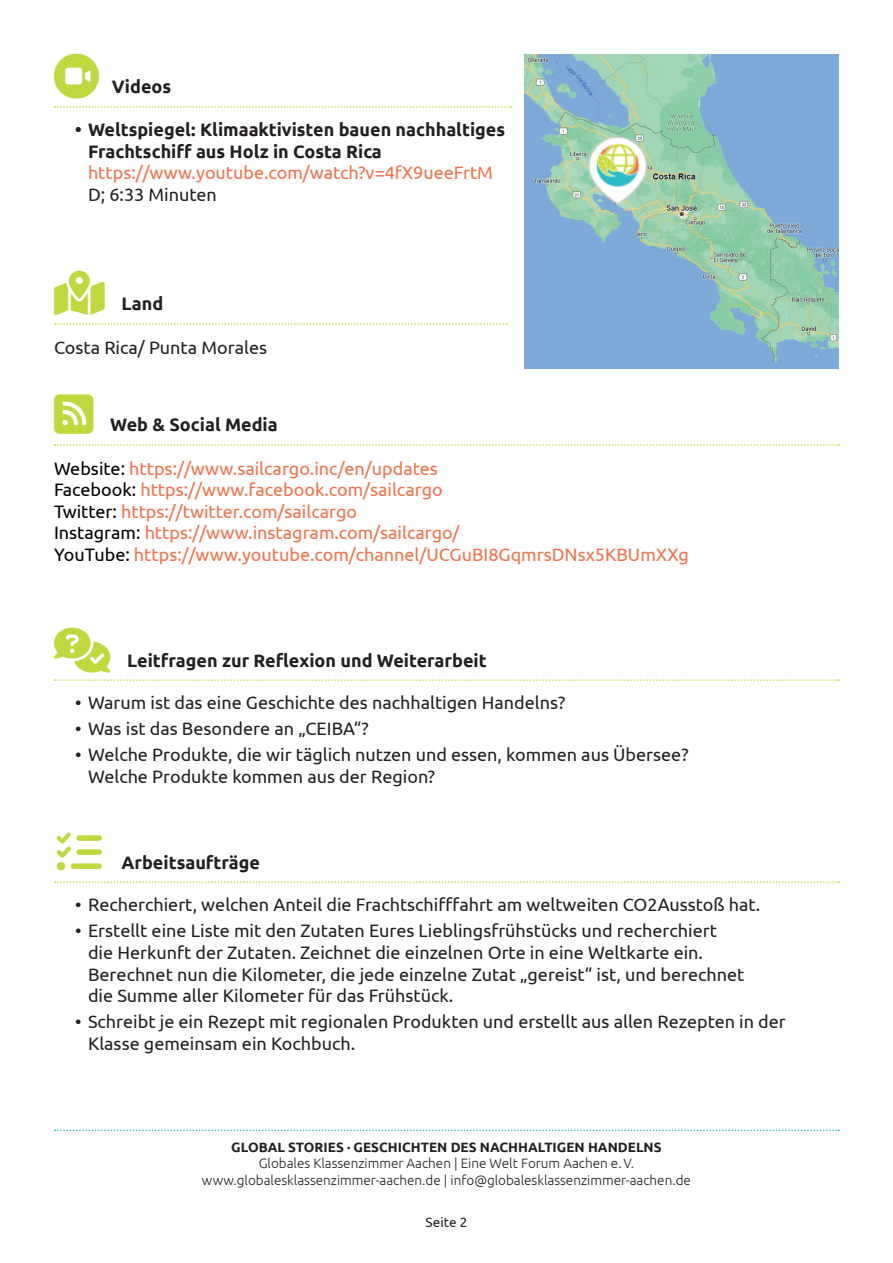
<style>
.page{position:relative;width:893px;height:1263px;background:#fff}
.page>*{position:absolute;margin:0;border:0;box-sizing:border-box;transform-origin:0 0}
.t1{font:18px/21.6px "Ubuntu";color:#231f20}
.t2{font:18px/21.6px "Ubuntu";color:#f3714c}
.t3{font:700 18px/21.6px "Ubuntu";color:#231f20}
.t4{font:300 13.5px/16.2px "Ubuntu";color:#231f20;text-align:center}
.t5{font:700 13.5px "Ubuntu";color:#231f20}
.t6{font:13.5px "Ubuntu";color:#231f20}
.s1{color:#000}
.s2{color:#c0d73e}
</style>
<div class="page">
<svg style="left:55px;top:1129px;width:784px;height:2px"></svg>
<svg style="left:55px;top:106px;width:457px;height:2px"></svg>
<img style="left:524px;top:54px;width:315px;height:315px">
<svg style="left:55px;top:323px;width:452px;height:2px"></svg>
<svg style="left:55px;top:679px;width:784px;height:2px"></svg>
<svg style="left:55px;top:881px;width:784px;height:2px"></svg>
<img style="left:587px;top:137px;width:59px;height:67px">
<svg style="left:55px;top:444px;width:784px;height:2px"></svg>
<p class="t3" style="left:112px;top:76px;width:61px">Videos</p>
<p class="t3" style="left:88px;top:119px;width:419px;text-indent:-13px">• Weltspiegel: Klimaaktivisten bauen nachhaltiges<br>Frachtschiff aus Holz in Costa Rica</p>
<p class="t2" style="left:88px;top:162px;width:406px">https://www.youtube.com/watch?v=4fX9ueeFrtM</p>
<p class="t1" style="left:88px;top:183px;width:130px">D; 6:33 Minuten</p>
<p class="t3" style="left:122px;top:293px;width:43px">Land</p>
<p class="t1" style="left:54px;top:336px;width:215px">Costa Rica/ Punta Morales</p>
<p class="t3" style="left:110px;top:414px;width:169px">Web &amp; Social Media</p>
<p class="t2" style="left:54px;top:457px;width:636px"><span class="s1">Website:</span> https://www.sailcargo.inc/en/updates<br><span class="s1">Facebook:</span> https://www.facebook.com/sailcargo<br><span class="s1">Twitter:</span> https://twitter.com/sailcargo<br><span class="s1">Instagram:</span> https://www.instagram.com/sailcargo/<br><span class="s1">YouTube:</span> https://www.youtube.com/channel/UCGuBI8GqmrsDNsx5KBUmXXg</p>
<p class="t3" style="left:54px;top:649px;width:434px"><span class="s2">★</span> Leitfragen zur Reflexion und Weiterarbeit</p>
<p class="t1" style="left:75px;top:692px;width:492px">• Warum ist das eine Geschichte des nachhaltigen Handelns?</p>
<p class="t1" style="left:75px;top:717px;width:295px">• Was ist das Besondere an „CEIBA“?</p>
<p class="t1" style="left:88px;top:743px;width:602px;text-indent:-13px">• Welche Produkte, die wir täglich nutzen und essen, kommen aus Übersee?<br>Welche Produkte kommen aus der Region?</p>
<p class="t3" style="left:54px;top:851px;width:208px"><span class="s2">★</span> Arbeitsaufträge</p>
<p class="t1" style="left:75px;top:894px;width:687px">• Recherchiert, welchen Anteil die Frachtschifffahrt am weltweiten CO2Ausstoß hat.</p>
<p class="t1" style="left:88px;top:919px;width:658px;text-indent:-13px">• Erstellt eine Liste mit den Zutaten Eures Lieblingsfrühstücks und recherchiert die Herkunft der Zutaten. Zeichnet die einzelnen Orte in eine Weltkarte ein.<br>Berechnet nun die Kilometer, die jede einzelne Zutat „gereist“ ist, und berechnet die Summe aller Kilometer für das Frühstück.</p>
<p class="t1" style="left:88px;top:1010px;width:699px;text-indent:-13px">• Schreibt je ein Rezept mit regionalen Produkten und erstellt aus allen Rezepten in der<br>Klasse gemeinsam ein Kochbuch.</p>
<p class="t5" style="left:231px;top:1139px;width:432px">GLOBAL STORIES · GESCHICHTEN DES NACHHALTIGEN HANDELNS</p>
<p class="t4" style="left:202px;top:1155px;width:490px">Globales Klassenzimmer Aachen | Eine Welt Forum Aachen e.V. www.globalesklassenzimmer-aachen.de | info@globalesklassenzimmer-aachen.de</p>
<p class="t6" style="left:426px;top:1214px;width:43px">Seite 2</p>
</div>
